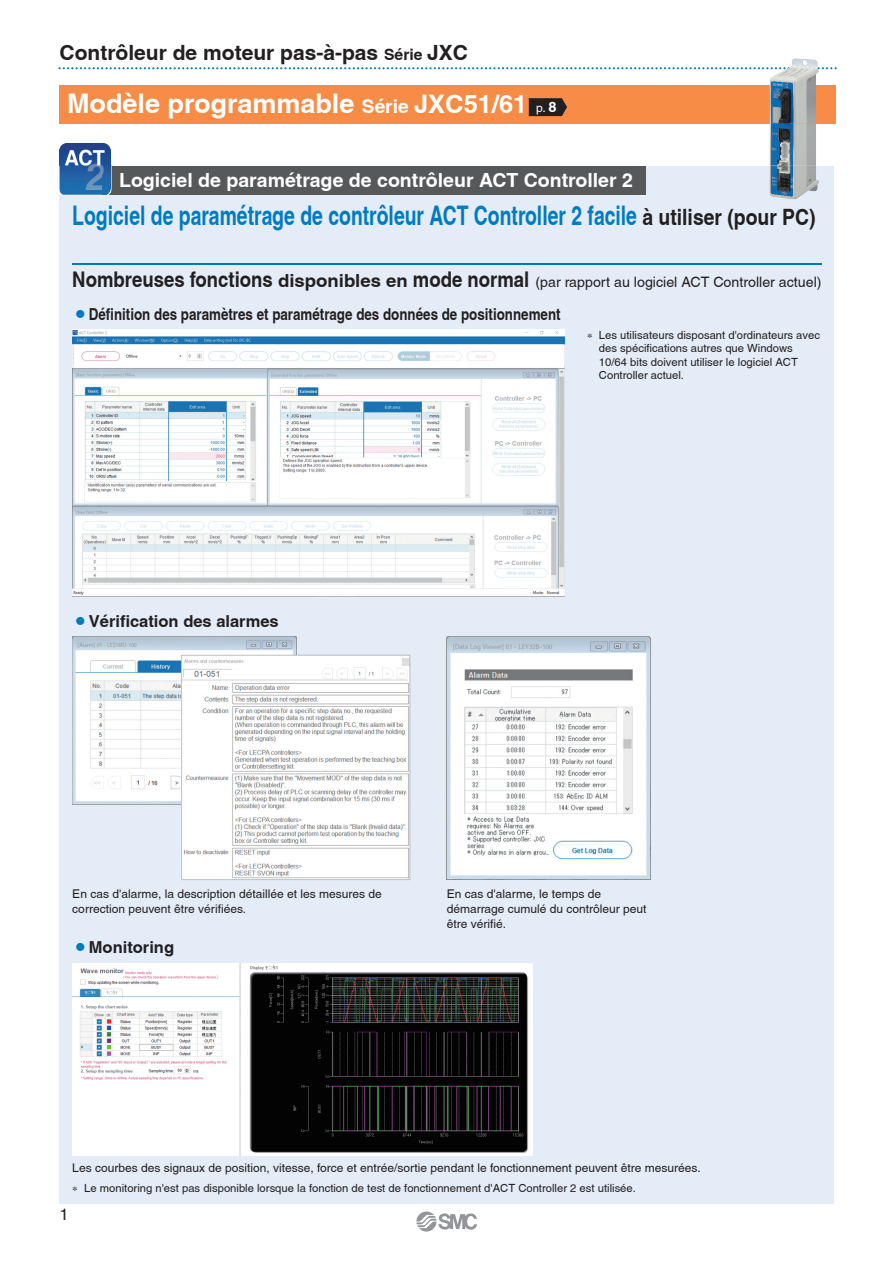
<style>
.page{position:relative;width:893px;height:1263px;background:#fff}
.page>*{position:absolute;margin:0;border:0;box-sizing:border-box;transform-origin:0 0}
.t1{font:700 27px "Helvetica";color:#007bc2;scale:.72 1}
.t2{font:700 27px "Helvetica";color:#fff}
.t3{font:700 21px "Helvetica";color:#231f20}
.t4{font:700 19.5px "Helvetica";color:#fff}
.t5{font:700 16.5px "Helvetica";color:#231f20;scale:.81 1}
.t6{font:700 16.5px "Helvetica";color:#231f20}
.t7{font:16.5px "Helvetica";color:#231f20}
.t8{font:14.4px "Helvetica";color:#231f20}
.t9{font:12.15px "Helvetica";color:#fff}
.t10{font:12px/15px "Helvetica";color:#231f20}
.t11{font:11.25px/13.5px "Helvetica";color:#231f20}
.s1{font-size:15.75px}
.s2{font-size:19.2px}
.s3{font-size:25.5px}
.s4{font-weight:700;font-size:14.55px}
.s5{font-size:22.5px;color:#231f20}
.s6{font-weight:700;font-size:21.6px}
.s7{font-weight:700;font-size:18px}
.s8{color:#007bc2}
</style>
<div class="page">
<div style="left:60px;top:85px;width:776px;height:38px;background:#f68c45"></div>
<div style="left:60px;top:166px;width:773px;height:1037px;background:#e4ecf7"></div>
<img style="left:72px;top:637px;width:225px;height:167px">
<svg style="left:181px;top:655px;width:229px;height:225px;background:#efefef"></svg>
<img style="left:446px;top:637px;width:204px;height:243px">
<img style="left:72px;top:329px;width:492px;height:267px">
<img style="left:72px;top:964px;width:460px;height:192px">
<div style="left:102px;top:166px;width:543px;height:29px;background:#57585a"></div>
<hr style="left:72px;top:263px;width:749px;height:1px;background:#007bc2">
<svg style="left:529px;top:98px;width:38px;height:18px"></svg>
<img style="left:59px;top:143px;width:48px;height:53px">
<img style="left:60px;top:144px;width:52px;height:52px">
<svg style="left:111px;top:166px;width:1px;height:29px"></svg>
<img style="left:60px;top:166px;width:42px;height:29px">
<img style="left:102px;top:166px;width:9px;height:29px">
<svg style="left:58px;top:67px;width:778px;height:2px"></svg>
<img style="left:769px;top:58px;width:50px;height:142px">
<img style="left:769px;top:85px;width:47px;height:38px">
<img style="left:787px;top:67px;width:31px;height:2px">
<svg style="left:416px;top:1212px;width:61px;height:20px"></svg>
<h2 class="t3" style="left:60px;top:45px;width:410px">Contrôleur de moteur pas-à-pas <span class="s1">Série</span> JXC</h2>
<h1 class="t2" style="left:67px;top:94px;width:462px">Modèle programmable <span class="s2">Série</span> <span class="s3">JXC51/61</span></h1>
<p class="t9" style="left:536px;top:103px;width:22px">p. <span class="s4">8</span></p>
<h3 class="t4" style="left:119px;top:173px;width:515px">Logiciel de paramétrage de contrôleur ACT Controller 2</h3>
<h1 class="t1" style="left:72px;top:206px;width:1033px">Logiciel de paramétrage de contrôleur ACT Controller 2 facile <span class="s5">à utiliser (pour PC)</span></h1>
<p class="t8" style="left:72px;top:277px;width:750px"><span class="s6">Nombreuses fonctions</span> <span class="s7">disponibles en</span> <span class="s6">mode normal</span> (par rapport au logiciel ACT Controller actuel)</p>
<h3 class="t5" style="left:72px;top:309px;width:604px"><span class="s8">○</span>Définition des paramètres et paramétrage des données de positionnement</h3>
<p class="t11" style="left:599px;top:329px;width:222px;text-indent:-12px">∗ Les utilisateurs disposant d'ordinateurs avec des spécifications autres que Windows 10/64 bits doivent utiliser le logiciel ACT Controller actuel.</p>
<h3 class="t6" style="left:72px;top:615px;width:208px"><span class="s8">○</span>Vérification des alarmes</h3>
<p class="t10" style="left:72px;top:887px;width:311px">En cas d'alarme, la description détaillée et les mesures de correction peuvent être vérifiées.</p>
<h3 class="t6" style="left:72px;top:941px;width:103px"><span class="s8">○</span>Monitoring</h3>
<p class="t10" style="left:446px;top:887px;width:201px">En cas d'alarme, le temps de démarrage cumulé du contrôleur peut être vérifié.</p>
<p class="t10" style="left:72px;top:1161px;width:630px">Les courbes des signaux de position, vitesse, force et entrée/sortie pendant le fonctionnement peuvent être mesurées.</p>
<p class="t11" style="left:72px;top:1182px;width:565px">∗ Le monitoring n'est pas disponible lorsque la fonction de test de fonctionnement d'ACT Controller 2 est utilisée.</p>
<h3 class="t7" style="left:60px;top:1208px;width:11px">1</h3>
</div>
